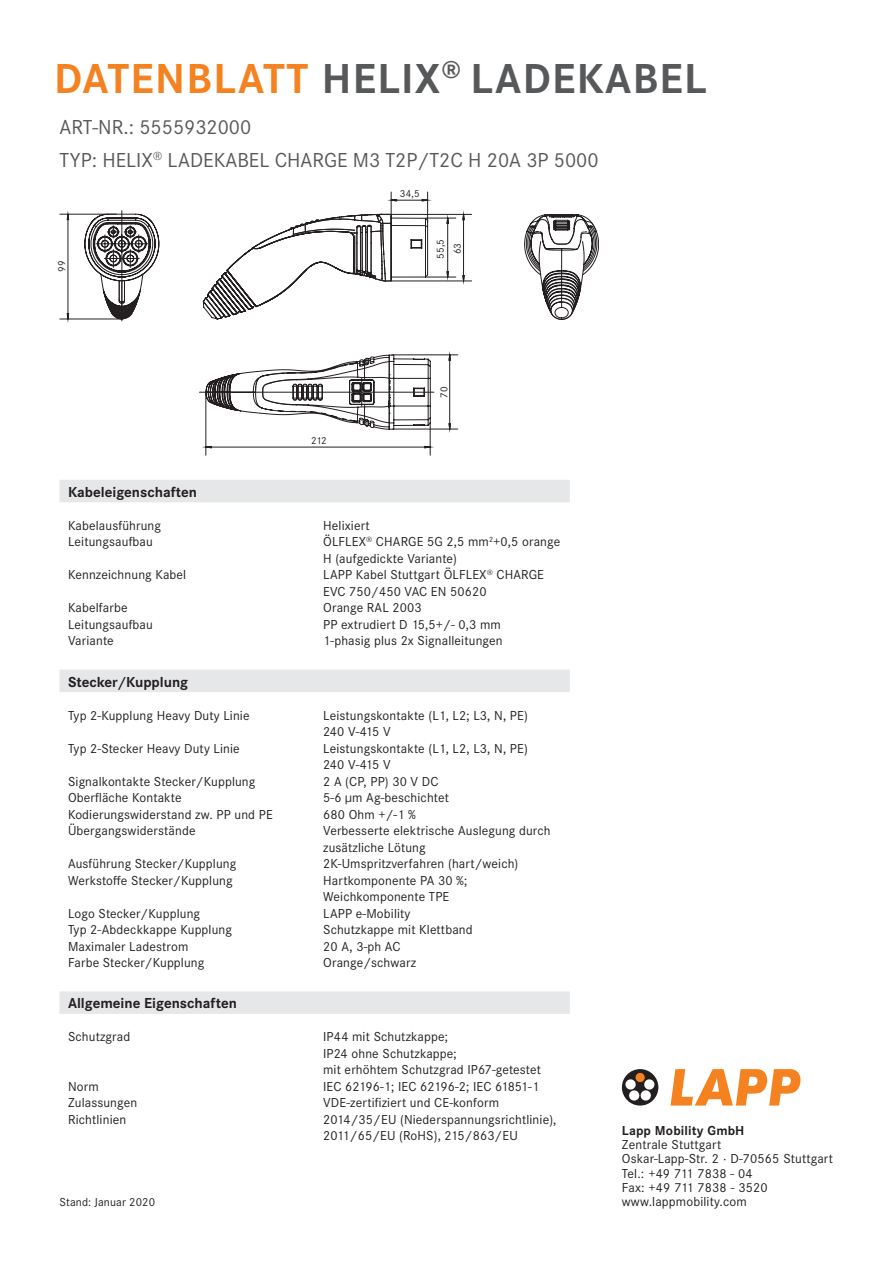
<style>
.page{position:relative;width:893px;height:1263px;background:#fff}
.page>*{position:absolute;margin:0;border:0;box-sizing:border-box;transform-origin:0 0}
.t1{font:700 43.5px "Corporate STOT";letter-spacing:.03em;color:#57585a}
.t2{font:21px/33px "Corporate STOT";color:#57585a}
.t3{font:700 15px "Corporate STOT";color:#231f20}
.t4{font:13.5px/16.5px "Corporate STOT";letter-spacing:.01em;color:#231f20}
.t5{font:700 13.5px "Corporate STOT";letter-spacing:.01em;color:#231f20}
.t6{font:12px "Corporate STOT";letter-spacing:.01em;color:#231f20}
.t7{font:10.5px "Corporate STOT";letter-spacing:.01em;color:#231f20}
.s1{color:#f58220}
</style>
<div class="page">
<svg style="left:670px;top:1069px;width:130px;height:36px"></svg>
<svg style="left:622px;top:1069px;width:36px;height:36px"></svg>
<div style="left:635px;top:1072px;width:10px;height:10px;background:#f58220;border-radius:50%"></div>
<div style="left:635px;top:1072px;width:10px;height:11px;border:1px solid #231f20;border-radius:50%"></div>
<svg style="left:592px;top:222px;width:7px;height:44px"></svg>
<svg style="left:449px;top:214px;width:143px;height:141px"></svg>
<svg style="left:203px;top:192px;width:269px;height:128px"></svg>
<svg style="left:60px;top:210px;width:100px;height:111px"></svg>
<svg style="left:199px;top:354px;width:259px;height:101px"></svg>
<div style="left:60px;top:480px;width:510px;height:22px;background:#e6e7e9"></div>
<div style="left:60px;top:670px;width:510px;height:22px;background:#e6e7e9"></div>
<div style="left:60px;top:991px;width:510px;height:23px;background:#e6e7e9"></div>
<h1 class="t1" style="left:54px;top:53px;width:654px"><span class="s1">DATENBLATT</span> HELIX<sup>®</sup> LADEKABEL</h1>
<h2 class="t2" style="left:60px;top:110px;width:541px">ART-NR.: 5555932000<br>TYP: HELIX<sup>®</sup> LADEKABEL CHARGE M3 T2P/T2C H 20A 3P 5000</h2>
<p class="t7" style="left:56px;top:272px;width:13px;rotate:-90deg">99</p>
<p class="t7" style="left:311px;top:434px;width:17px">212</p>
<p class="t7" style="left:400px;top:187px;width:21px">34,5</p>
<p class="t7" style="left:434px;top:259px;width:21px;rotate:-90deg">55,5</p>
<p class="t7" style="left:451px;top:254px;width:13px;rotate:-90deg">63</p>
<p class="t7" style="left:438px;top:398px;width:13px;rotate:-90deg">70</p>
<p class="t3" style="left:68px;top:483px;width:131px">Kabeleigenschaften</p>
<p class="t4" style="left:68px;top:517px;width:95px">Kabelausführung</p>
<p class="t4" style="left:323px;top:517px;width:48px">Helixiert</p>
<p class="t4" style="left:68px;top:534px;width:86px">Leitungsaufbau</p>
<p class="t4" style="left:323px;top:534px;width:239px">ÖLFLEX<sup>®</sup> CHARGE 5G 2,5 mm<sup>2</sup>+0,5 orange<br>H (aufgedickte Variante)</p>
<p class="t4" style="left:68px;top:567px;width:120px">Kennzeichnung Kabel</p>
<p class="t4" style="left:323px;top:567px;width:222px">LAPP Kabel Stuttgart ÖLFLEX<sup>®</sup> CHARGE<br>EVC 750/450 VAC EN 50620</p>
<p class="t4" style="left:68px;top:600px;width:61px">Kabelfarbe</p>
<p class="t4" style="left:323px;top:600px;width:100px">Orange RAL 2003</p>
<p class="t4" style="left:68px;top:616px;width:86px">Leitungsaufbau</p>
<p class="t4" style="left:323px;top:616px;width:179px">PP extrudiert D 15,5+/- 0,3 mm</p>
<p class="t4" style="left:68px;top:633px;width:47px">Variante</p>
<p class="t4" style="left:323px;top:633px;width:181px">1-phasig plus 2x Signalleitungen</p>
<p class="t3" style="left:68px;top:673px;width:122px">Stecker/Kupplung</p>
<p class="t4" style="left:68px;top:707px;width:183px">Typ 2-Kupplung Heavy Duty Linie</p>
<p class="t4" style="left:323px;top:707px;width:206px">Leistungskontakte (L1, L2; L3, N, PE)<br>240 V-415 V</p>
<p class="t4" style="left:68px;top:740px;width:173px">Typ 2-Stecker Heavy Duty Linie</p>
<p class="t4" style="left:323px;top:740px;width:206px">Leistungskontakte (L1, L2, L3, N, PE)<br>240 V-415 V</p>
<p class="t4" style="left:68px;top:773px;width:189px">Signalkontakte Stecker/Kupplung</p>
<p class="t4" style="left:323px;top:773px;width:117px">2 A (CP, PP) 30 V DC</p>
<p class="t4" style="left:68px;top:789px;width:115px">Oberfläche Kontakte</p>
<p class="t4" style="left:323px;top:789px;width:127px">5-6 µm Ag-beschichtet</p>
<p class="t4" style="left:68px;top:806px;width:206px">Kodierungswiderstand zw. PP und PE</p>
<p class="t4" style="left:323px;top:806px;width:94px">680 Ohm +/-1 %</p>
<p class="t4" style="left:68px;top:822px;width:129px">Übergangswiderstände</p>
<p class="t4" style="left:323px;top:822px;width:229px">Verbesserte elektrische Auslegung durch zusätzliche Lötung</p>
<p class="t4" style="left:68px;top:855px;width:170px">Ausführung Stecker/Kupplung</p>
<p class="t4" style="left:323px;top:855px;width:197px">2K-Umspritzverfahren (hart/weich)</p>
<p class="t4" style="left:68px;top:872px;width:166px">Werkstoffe Stecker/Kupplung</p>
<p class="t4" style="left:323px;top:872px;width:146px">Hartkomponente PA 30 %;<br>Weichkomponente TPE</p>
<p class="t4" style="left:68px;top:905px;width:134px">Logo Stecker/Kupplung</p>
<p class="t4" style="left:323px;top:905px;width:89px">LAPP e-Mobility</p>
<p class="t4" style="left:68px;top:921px;width:166px">Typ 2-Abdeckkappe Kupplung</p>
<p class="t4" style="left:323px;top:921px;width:151px">Schutzkappe mit Klettband</p>
<p class="t4" style="left:68px;top:938px;width:122px">Maximaler Ladestrom</p>
<p class="t4" style="left:323px;top:938px;width:79px">20 A, 3-ph AC</p>
<p class="t4" style="left:68px;top:954px;width:138px">Farbe Stecker/Kupplung</p>
<p class="t4" style="left:323px;top:954px;width:95px">Orange/schwarz</p>
<p class="t3" style="left:68px;top:995px;width:170px">Allgemeine Eigenschaften</p>
<p class="t4" style="left:68px;top:1029px;width:64px">Schutzgrad</p>
<p class="t4" style="left:323px;top:1029px;width:219px">IP44 mit Schutzkappe;<br>IP24 ohne Schutzkappe;<br>mit erhöhtem Schutzgrad IP67-getestet</p>
<p class="t4" style="left:68px;top:1078px;width:32px">Norm</p>
<p class="t4" style="left:323px;top:1078px;width:218px">IEC 62196-1; IEC 62196-2; IEC 61851-1</p>
<p class="t4" style="left:68px;top:1095px;width:71px">Zulassungen</p>
<p class="t4" style="left:323px;top:1095px;width:177px">VDE-zertifiziert und CE-konform</p>
<p class="t4" style="left:68px;top:1111px;width:60px">Richtlinien</p>
<p class="t4" style="left:323px;top:1111px;width:235px">2014/35/EU (Niederspannungsrichtlinie),<br>2011/65/EU (RoHS), 215/863/EU</p>
<p class="t5" style="left:622px;top:1123px;width:124px">Lapp Mobility GmbH</p>
<p class="t4" style="left:622px;top:1138px;width:213px;line-height:14.2px">Zentrale Stuttgart<br>Oskar-Lapp-Str. 2 · D-70565 Stuttgart<br>Tel.: +49 711 7838 - 04<br>Fax: +49 711 7838 - 3520</p>
<p class="t6" style="left:60px;top:1195px;width:97px">Stand: Januar 2020</p>
<p class="t4" style="left:622px;top:1193px;width:126px">www.lappmobility.com</p>
</div>
